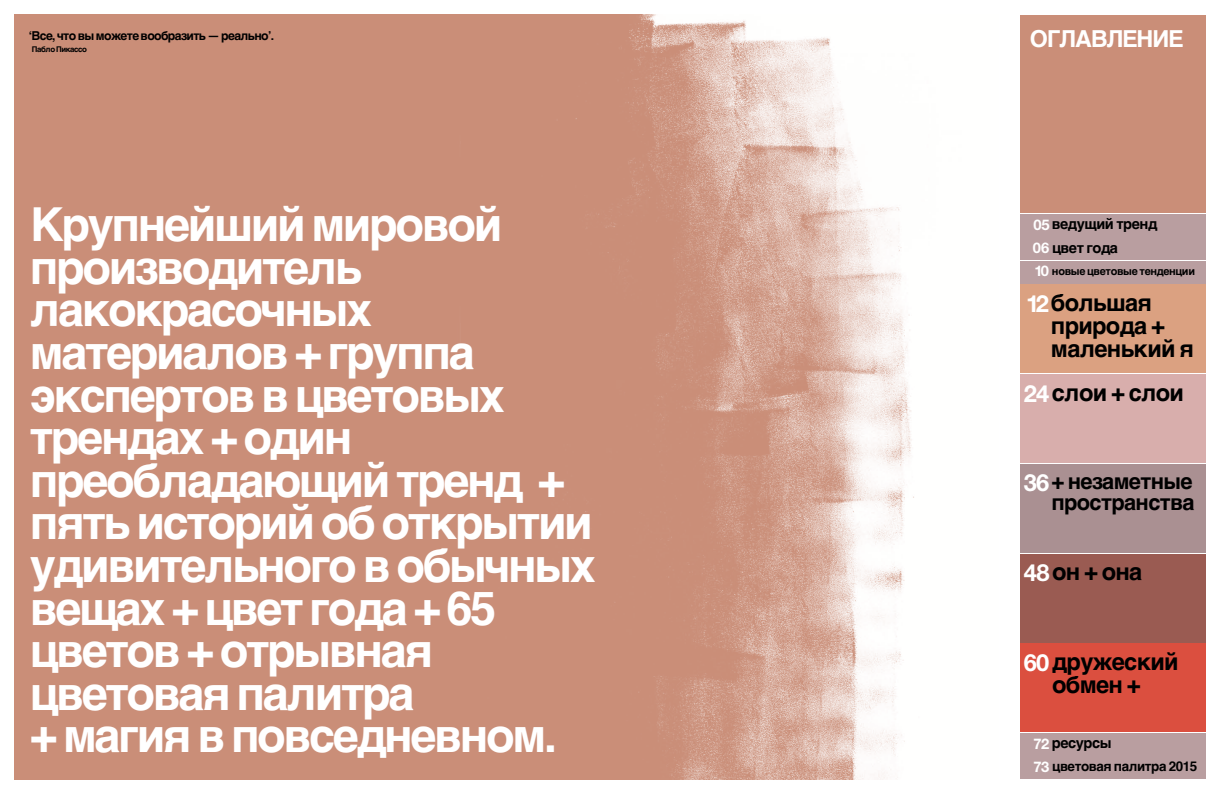
<style>
.page{position:relative;width:1221px;height:794px;background:#fff}
.page>*{position:absolute;margin:0;border:0;box-sizing:border-box;transform-origin:0 0}
.t1{font:700 46.81px/42.6px "Helvetica";letter-spacing:-.05em;color:#fff}
.t2{font:700 23.62px/22.7px "Helvetica";letter-spacing:-.03em;color:#000}
.t3{font:700 23.62px "Helvetica Neue";color:#fff}
.t4{font:700 23.36px "Helvetica";letter-spacing:-.05em;color:#fff}
.t5{font:700 21.88px/21px "Helvetica";letter-spacing:-.03em;color:#000}
.t6{font:700 14.7px/23.3px "Helvetica";color:#000}
.t7{font:700 14.7px "Helvetica Neue";color:#fff}
.t8{font:700 13.39px "Helvetica";letter-spacing:-.03em;color:#000}
.t9{font:700 12.25px "Helvetica";letter-spacing:-.05em;color:#000}
.t10{font:700 10.94px "Helvetica";letter-spacing:-.03em;color:#000}
.t11{font:700 7.88px "Helvetica";color:#000}
.s1{font-family:"Helvetica Neue";color:#fff}
.s2{font-family:"Helvetica Neue";font-size:14.7px;color:#fff}
</style>
<div class="page">
<div style="left:1020px;top:285px;width:185px;height:88px;background:#dba181"></div>
<div style="left:1020px;top:374px;width:185px;height:89px;background:#d8aeac"></div>
<div style="left:1020px;top:464px;width:185px;height:88px;background:#aa9092"></div>
<div style="left:1020px;top:554px;width:185px;height:88px;background:#9a5b52"></div>
<div style="left:1020px;top:643px;width:185px;height:89px;background:#db4f3f"></div>
<div style="left:1020px;top:214px;width:185px;height:22px;background:#b99ea0"></div>
<div style="left:1020px;top:237px;width:185px;height:23px;background:#b99ea0"></div>
<div style="left:1020px;top:261px;width:185px;height:22px;background:#b99ea0"></div>
<div style="left:1020px;top:733px;width:185px;height:22px;background:#b99ea0"></div>
<div style="left:1020px;top:757px;width:185px;height:22px;background:#b99ea0"></div>
<img style="left:15px;top:15px;width:899px;height:764px">
<div style="left:1020px;top:15px;width:185px;height:198px;background:#ca8e78"></div>
<p class="t9" style="left:29px;top:26px;width:247px">‘Все, что вы можете вообразить — реально’.</p>
<p class="t11" style="left:32px;top:43px;width:57px">Пабло Пикассо</p>
<p class="t1" style="left:30px;top:204px;width:567px">Крупнейший мировой производитель лакокрасочных материалов + группа экспертов в цветовых трендах + один преобладающий тренд + пять историй об открытии удивительного в обычных вещах + цвет года + 65 цветов + отрывная цветовая палитра<br>+ магия в повседневном.</p>
<p class="t4" style="left:1029px;top:20px;width:155px">Оглавление</p>
<p class="t6" style="left:1032px;top:213px;width:126px"><span class="s1">05</span> ведущий тренд<br><span class="s1">06</span> цвет года</p>
<p class="t7" style="left:1034px;top:262px;width:16px">10</p>
<p class="t2" style="left:1026px;top:292px;width:127px"><span class="s1">12</span>большая</p>
<p class="t10" style="left:1051px;top:262px;width:144px">новые цветовые тенденции</p>
<p class="t2" style="left:1050px;top:314px;width:144px">природа + маленький я</p>
<p class="t2" style="left:1023px;top:381px;width:162px"><span class="s1">24</span>слои + слои</p>
<p class="t3" style="left:1023px;top:468px;width:27px">36</p>
<p class="t5" style="left:1051px;top:471px;width:145px">+ незаметные пространства</p>
<p class="t2" style="left:1023px;top:561px;width:120px"><span class="s1">48</span>он + она</p>
<p class="t2" style="left:1023px;top:650px;width:156px"><span class="s1">60</span>дружеский</p>
<p class="t2" style="left:1052px;top:673px;width:90px">обмен +</p>
<p class="t6" style="left:1033px;top:732px;width:80px"><span class="s1">72</span> ресурсы</p>
<p class="t8" style="left:1033px;top:756px;width:165px"><span class="s2">73</span> цветовая палитра 2015</p>
</div>
